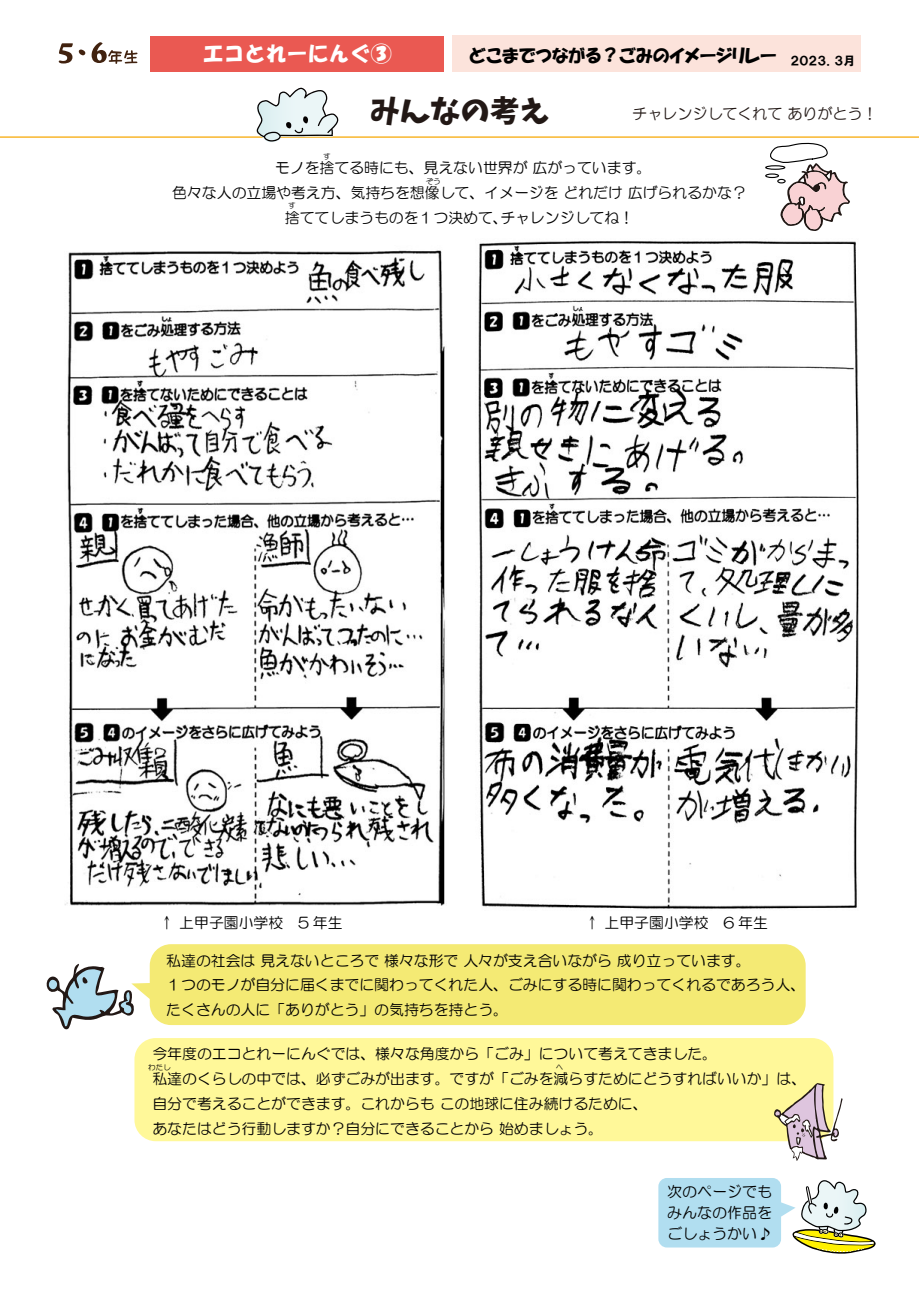
<style>
.page{position:relative;width:919px;height:1289px;background:#fff}
.page>*{position:absolute;margin:0;border:0;box-sizing:border-box;transform-origin:0 0}
.t1{font:30px "Keifont";color:#221815}
.t2{font:21px "HG Soei Kakupoptai";color:#fff}
.t3{font:18px "HGP Soei Kakupoptai";color:#000}
.t4{font:15px/21px "HG Maru Gothic MPRO";color:#000;text-align:justify}
.t5{font:15px "HG Maru Gothic MPRO";color:#221815}
.t6{font:14.85px/24.8px "HG Maru Gothic MPRO";color:#000}
.t7{font:12px "HGP Soei Kakugothic UB";color:#000}
.t8{font:7.5px "HG Maru Gothic MPRO";color:#000}
</style>
<div class="page">
<img style="left:65px;top:250px;width:380px;height:656px">
<img style="left:478px;top:241px;width:380px;height:668px">
<hr style="left:0;top:136px;width:918px;height:2px;background:#f8b62d">
<svg style="left:255px;top:87px;width:83px;height:55px"></svg>
<div style="left:151px;top:36px;width:293px;height:35px;background:#ea5952"></div>
<div style="left:452px;top:36px;width:408px;height:36px;background:#fce3db"></div>
<svg style="left:59px;top:43px;width:14px;height:20px"></svg>
<svg style="left:79px;top:50px;width:6px;height:5px"></svg>
<svg style="left:92px;top:42px;width:45px;height:22px"></svg>
<svg style="left:658px;top:1178px;width:218px;height:76px"></svg>
<div style="left:134px;top:1038px;width:699px;height:103px;background:#fff899;border-radius:21px"></div>
<svg style="left:773px;top:1082px;width:69px;height:78px"></svg>
<svg style="left:765px;top:142px;width:85px;height:89px"></svg>
<div style="left:135px;top:944px;width:670px;height:81px;background:#f4ea74"></div>
<svg style="left:46px;top:963px;width:89px;height:67px"></svg>
<h2 class="t2" style="left:203px;top:43px;width:190px">エコとれーにんぐ③</h2>
<p class="t3" style="left:469px;top:46px;width:308px">どこまでつながる？ごみのイメージリレー</p>
<p class="t7" style="left:790px;top:55px;width:66px">２０２３．３月</p>
<h1 class="t1" style="left:370px;top:87px;width:181px">みんなの考え</h1>
<p class="t5" style="left:632px;top:106px;width:246px">チャレンジしてくれて ありがとう！</p>
<p class="t6" style="left:172px;top:155px;width:576px;text-align:center">モノを捨てる時にも、見えない世界が 広がっています。<br>色々な人の立場や考え方、気持ちを想像して、イメージを どれだけ 広げられるかな？捨ててしまうものを１つ決めて、チャレンジしてね！</p>
<p class="t8" style="left:288px;top:202px;width:9px">す</p>
<p class="t6" style="left:159px;top:909px;width:185px">↑ 上甲子園小学校　5 年生</p>
<p class="t6" style="left:584px;top:909px;width:185px">↑ 上甲子園小学校　6 年生</p>
<p class="t6" style="left:166px;top:947px;width:640px">私達の社会は 見えないところで 様々な形で 人々が支え合いながら 成り立っています。<br>１つのモノが自分に届くまでに関わってくれた人、ごみにする時に関わってくれるであろう人、たくさんの人に「ありがとう」の気持ちを持とう。</p>
<p class="t6" style="left:152px;top:1041px;width:655px">今年度のエコとれーにんぐでは、様々な角度から「ごみ」について考えてきました。<br>私達のくらしの中では、必ずごみが出ます。ですが「ごみを減らすためにどうすればいいか」は、自分で考えることができます。これからも この地球に住み続けるために、<br>あなたはどう行動しますか？自分にできることから 始めましょう。</p>
<p class="t4" style="left:667px;top:1181px;width:106px">次のページでもみんなの作品をごしょうかい♪</p>
</div>
